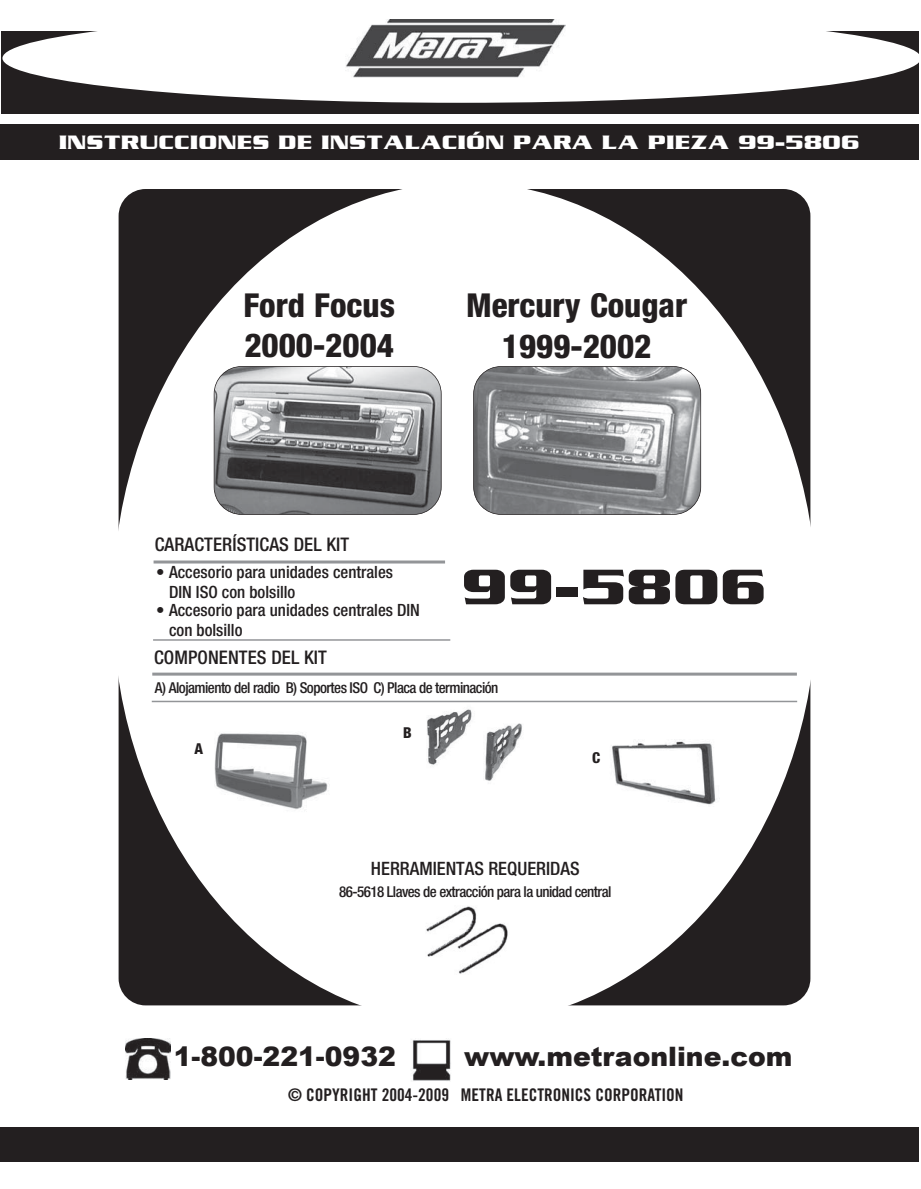
<style>
.page{position:relative;width:921px;height:1189px;background:#fff}
.page>*{position:absolute;margin:0;border:0;box-sizing:border-box;transform-origin:0 0}
.t1{font:700 54px "Serpentine ICG";color:#231f20;scale:1.12 1}
.t2{font:800 condensed 33px/40.5px "Helvetica Neue";color:#231f20}
.t3{font:900 26.7px "Arial";color:#231f20}
.t4{font:700 21px "Serpentine ICG";color:#fff;scale:1.15 1}
.t5{font:500 condensed 18.75px "Helvetica Neue";letter-spacing:.005em;color:#231f20}
.t6{font:500 condensed 18.45px "Helvetica Neue";color:#231f20}
.t7{font:17.4px "Trade Gothic Bold Cond Twenty";color:#231f20}
.t8{font:500 condensed 16.95px/20.2px "Helvetica Neue";color:#231f20}
.t9{font:500 condensed 15px "Helvetica Neue";letter-spacing:-.035em;color:#231f20}
.t10{font:800 condensed 15px "Helvetica Neue";color:#231f20}
</style>
<div class="page">
<div style="left:119px;top:189px;width:691px;height:816px;background:#231f20;border-radius:27px"></div>
<div style="left:113px;top:182px;width:703px;height:842px;background:#fff;border-radius:50%"></div>
<div style="left:1px;top:31px;width:917px;height:82px;background:#231f20"></div>
<div style="left:2px;top:14px;width:918px;height:89px;background:#fff;border-radius:50%"></div>
<img style="left:346px;top:20px;width:219px;height:58px">
<div style="left:0;top:124px;width:918px;height:36px;background:#231f20"></div>
<img style="left:412px;top:1040px;width:39px;height:40px">
<img style="left:125px;top:1038px;width:46px;height:41px">
<img style="left:426px;top:906px;width:82px;height:68px">
<hr style="left:153px;top:560px;width:292px;height:3px;background:#939598">
<hr style="left:153px;top:639px;width:297px;height:1px;background:#939598">
<hr style="left:152px;top:672px;width:644px;height:3px;background:#939598">
<hr style="left:152px;top:700px;width:645px;height:2px;background:#939598">
<img style="left:214px;top:366px;width:227px;height:148px">
<div style="left:214px;top:366px;width:227px;height:148px;border:2px solid #231f20;border-radius:28px"></div>
<div style="left:0;top:1127px;width:918px;height:34px;background:#231f20"></div>
<img style="left:214px;top:733px;width:114px;height:77px">
<img style="left:427px;top:709px;width:95px;height:72px">
<img style="left:612px;top:740px;width:104px;height:65px">
<img style="left:473px;top:366px;width:227px;height:148px">
<div style="left:473px;top:366px;width:228px;height:148px;border:2px solid #231f20;border-radius:28px"></div>
<h3 class="t4" style="left:59px;top:130px;width:697px">INSTRUCCIONES DE INSTALACIÓN PARA LA PIEZA 99-5806</h3>
<h2 class="t2" style="left:243px;top:284px;width:153px">Ford Focus<br>2000-2004</h2>
<h2 class="t2" style="left:466px;top:284px;width:223px;text-align:center">Mercury Cougar<br>1999-2002</h2>
<p class="t5" style="left:155px;top:533px;width:196px">CARACTERÍSTICAS DEL KIT</p>
<p class="t8" style="left:169px;top:561px;width:225px;text-indent:-13px">• Accesorio para unidades centrales<br>DIN ISO con bolsillo</p>
<p class="t8" style="left:169px;top:599px;width:252px;text-indent:-13px">• Accesorio para unidades centrales DIN con bolsillo</p>
<p class="t5" style="left:154px;top:646px;width:174px">COMPONENTES DEL KIT</p>
<h1 class="t1" style="left:461px;top:555px;width:274px">99-5806</h1>
<p class="t9" style="left:155px;top:678px;width:345px">A) Alojamiento del radio B) Soportes ISO C) Placa de terminación</p>
<p class="t10" style="left:194px;top:739px;width:10px">A</p>
<p class="t10" style="left:403px;top:723px;width:10px">B</p>
<p class="t10" style="left:592px;top:748px;width:10px">C</p>
<p class="t6" style="left:371px;top:856px;width:210px">HERRAMIENTAS REQUERIDAS</p>
<p class="t9" style="left:339px;top:882px;width:274px">86-5618 Llaves de extracción para la unidad central</p>
<h3 class="t3" style="left:174px;top:1041px;width:223px">1-800-221-0932</h3>
<h3 class="t3" style="left:464px;top:1041px;width:330px">www.metraonline.com</h3>
<p class="t7" style="left:288px;top:1083px;width:397px">© COPYRIGHT 2004-2009 METRA ELECTRONICS CORPORATION</p>
</div>
